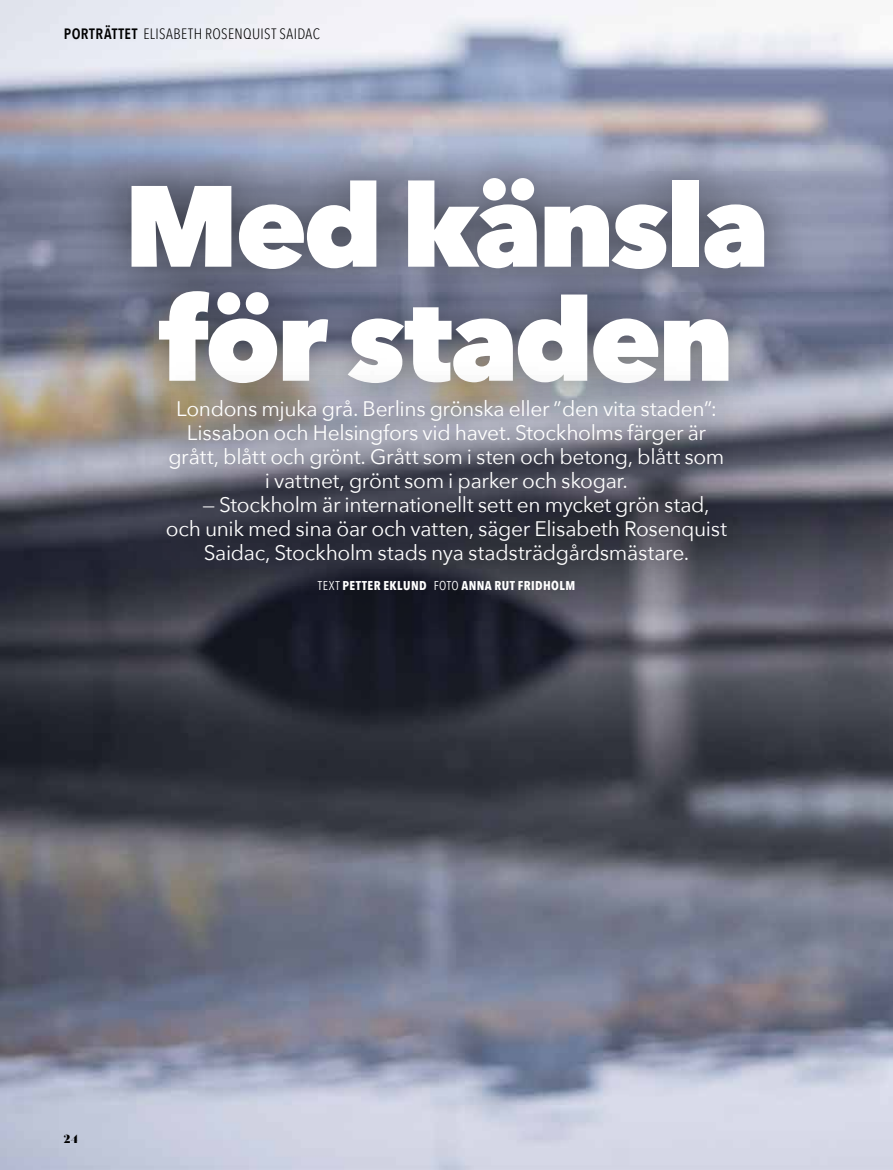
<style>
.page{position:relative;width:893px;height:1170px;background:#fff}
.page>*{position:absolute;margin:0;border:0;box-sizing:border-box;transform-origin:0 0}
.t1{font:800 114px/114px "Avenir Next";letter-spacing:-.03em;color:#fff;text-align:center}
.t2{font:21px/24px "Avenir Next";letter-spacing:-.015em;color:#fff;text-align:center}
.t3{font:300 condensed 15px "Avenir Next LT Pro";letter-spacing:.025em;color:#000}
.t4{font:700 12.75px "Avenir Next Condensed";letter-spacing:.035em;color:#fff}
.t5{font:900 12.75px "Acta Display";color:#000}
.s1{font-family:"Avenir Next Condensed";font-weight:600;font-stretch:normal}
.s2{font-weight:400}
</style>
<div class="page">
<img style="left:0;top:0;width:893px;height:1169px">
<div style="left:84px;top:133px;width:727px;height:295px;background:#000;opacity:.6"></div>
<div style="left:128px;top:358px;width:638px;height:279px;background:#000;opacity:.9"></div>
<p class="t3" style="left:64px;top:25px;width:258px"><span class="s1">PORTRÄTTET</span> ELISABETH ROSENQUIST SAIDAC</p>
<h1 class="t1" style="left:124px;top:168px;width:646px">Med känsla för staden</h1>
<p class="t2" style="left:168px;top:396px;width:558px">Londons mjuka grå. Berlins grönska eller ”den vita staden”:<br>Lissabon och Helsingfors vid havet. Stockholms färger är grått, blått och grönt. Grått som i sten och betong, blått som i vattnet, grönt som i parker och skogar.</p>
<p class="t2" style="left:203px;top:492px;width:508px">— Stockholm är internationellt sett en mycket grön stad,</p>
<p class="t2" style="left:166px;top:516px;width:563px">och unik med sina öar och vatten, säger Elisabeth Rosenquist</p>
<p class="t2" style="left:204px;top:540px;width:487px">Saidac, Stockholm stads nya stadsträdgårdsmästare.</p>
<p class="t4" style="left:318px;top:578px;width:259px"><span class="s2">TEXT</span> PETTER EKLUND <span class="s2">FOTO</span> ANNA RUT FRIDHOLM</p>
<p class="t5" style="left:64px;top:1130px;width:16px">24</p>
</div>
